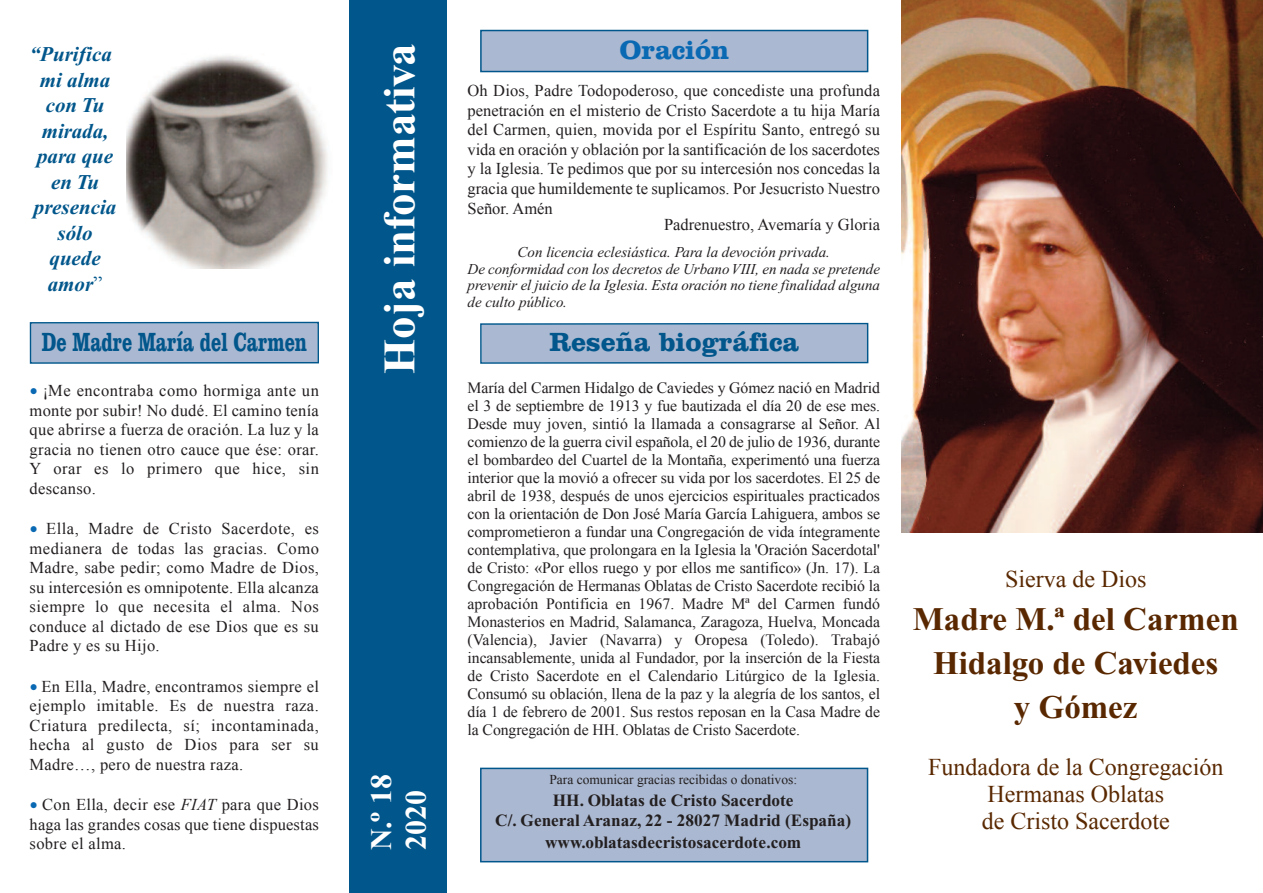
<style>
.page{position:relative;width:1263px;height:893px;background:#fff}
.page>*{position:absolute;margin:0;border:0;box-sizing:border-box;transform-origin:0 0}
.t1{font:700 45px "Times New Roman";color:#fff}
.t2{font:700 33px/44.1px "Times New Roman";color:#592800;text-align:center}
.t3{font:700 30px/34.5px "Times New Roman";color:#fff}
.t4{font:700 27px "Clarendon BT";color:#01568b;scale:.68 1}
.t5{font:700 27px "Clarendon BT";color:#01568b}
.t6{font:700 27px "Clarendon BT";color:#0a69b3}
.t7{font:24px/27px "Times New Roman";color:#592800;text-align:center}
.t8{font:italic 700 21px/25.5px "Times New Roman";color:#01568b;text-align:center}
.t9{font:700 17.25px/19.5px "Times New Roman";color:#231f20;text-align:center}
.t10{font:16.5px/19.5px "Times New Roman";letter-spacing:.02em;color:#231f20;text-align:justify}
.t11{font:16.5px "Times New Roman";color:#231f20}
.t12{font:15.75px/18px "Times New Roman";letter-spacing:-.005em;color:#231f20;text-align:justify}
.t13{font:italic 15px/16.5px "Times New Roman";color:#231f20}
.t14{font:13.5px "Times New Roman";color:#231f20}
.s1{font-weight:400;font-style:normal}
.s2{font-size:24px;color:#0a69b3}
.s3{font-style:italic}
</style>
<div class="page">
<div style="left:349px;top:0;width:97px;height:893px;background:#01568b"></div>
<div style="left:482px;top:31px;width:385px;height:40px;background:#aab8d1"></div>
<div style="left:480px;top:30px;width:388px;height:42px;border:2px solid #01568b"></div>
<svg style="left:480px;top:322px;width:389px;height:42px;background:#a0b3cd"></svg>
<div style="left:31px;top:323px;width:286px;height:39px;background:#aab8d1"></div>
<div style="left:30px;top:322px;width:289px;height:42px;border:2px solid #01568b"></div>
<div style="left:481px;top:769px;width:386px;height:92px;background:#aab8d1"></div>
<div style="left:480px;top:768px;width:388px;height:94px;border:2px solid #01568b"></div>
<img style="left:126px;top:56px;width:202px;height:212px">
<img style="left:901px;top:0;width:362px;height:533px">
<h3 class="t8" style="left:30px;top:44px;width:88px">“Purifica mi alma con Tu mirada, para que en Tu presencia sólo quede amor<span class="s1">”</span></h3>
<h3 class="t6" style="left:619px;top:41px;width:111px">Oración</h3>
<h1 class="t1" style="left:385px;top:373px;width:332px;rotate:-90deg">Hoja informativa</h1>
<p class="t10" style="left:468px;top:81px;width:414px">Oh Dios, Padre Todopoderoso, que concediste una profunda penetración en el misterio de Cristo Sacerdote a tu hija María del Carmen, quien, movida por el Espíritu Santo, entregó su vida en oración y oblación por la santificación de los sacerdotes y la Iglesia. Te pedimos que por su intercesión nos concedas la gracia que humildemente te suplicamos. Por Jesucristo Nuestro Señor. Amén</p>
<p class="t11" style="left:664px;top:215px;width:217px">Padrenuestro, Avemaría y Gloria</p>
<p class="t13" style="left:468px;top:246px;width:414px;text-indent:50px">Con licencia eclesiástica. Para la devoción privada.<br>De conformidad con los decretos de UrbanoVIII, en nada se pretende prevenir el juicio de la Iglesia. Esta oración no tiene finalidad alguna de culto público.</p>
<h3 class="t4" style="left:42px;top:333px;width:391px">De Madre María del Carmen</h3>
<h3 class="t5" style="left:549px;top:333px;width:251px">Reseña biográfica</h3>
<p class="t10" style="left:30px;top:381px;width:291px"><span class="s2">•</span> ¡Me encontraba como hormiga ante un monte por subir! No dudé. El camino tenía que abrirse a fuerza de oración. La luz y la gracia no tienen otro cauce que ése: orar.<br>Y orar es lo primero que hice, sin descanso.</p>
<p class="t10" style="left:30px;top:519px;width:291px"><span class="s2">•</span> Ella, Madre de Cristo Sacerdote, es medianera de todas las gracias. Como Madre, sabe pedir; como Madre de Dios, su intercesión es omnipotente. Ella alcanza siempre lo que necesita el alma. Nos conduce al dictado de ese Dios que es su Padre y es su Hijo.</p>
<p class="t10" style="left:30px;top:677px;width:291px"><span class="s2">•</span> En Ella, Madre, encontramos siempre el ejemplo imitable. Es de nuestra raza.<br>Criatura predilecta, sí; incontaminada, hecha al gusto de Dios para ser su Madre…, pero de nuestra raza.</p>
<p class="t10" style="left:30px;top:795px;width:291px"><span class="s2">•</span> Con Ella, decir ese <span class="s3">FIAT</span> para que Dios haga las grandes cosas que tiene dispuestas sobre el alma.</p>
<h3 class="t3" style="left:367px;top:850px;width:78px;rotate:-90deg">N.º 18<br>2020</h3>
<p class="t12" style="left:468px;top:378px;width:414px">María del Carmen Hidalgo de Caviedes y Gómez nació en Madrid el 3 de septiembre de 1913 y fue bautizada el día 20 de ese mes.<br>Desde muy joven, sintió la llamada a consagrarse al Señor. Al comienzo de la guerra civil española, el 20 de julio de 1936, durante el bombardeo del Cuartel de la Montaña, experimentó una fuerza interior que la movió a ofrecer su vida por los sacerdotes. El 25 de abril de 1938, después de unos ejercicios espirituales practicados con la orientación de Don José María García Lahiguera, ambos se comprometieron a fundar una Congregación de vida íntegramente contemplativa, que prolongara en la Iglesia la 'Oración Sacerdotal' de Cristo: «Por ellos ruego y por ellos me santifico» (Jn. 17). La Congregación de Hermanas Oblatas de Cristo Sacerdote recibió la aprobación Pontificia en 1967. Madre Mª del Carmen fundó Monasterios en Madrid, Salamanca, Zaragoza, Huelva, Moncada (Valencia), Javier (Navarra) y Oropesa (Toledo). Trabajó incansablemente, unida al Fundador, por la inserción de la Fiesta de Cristo Sacerdote en el Calendario Litúrgico de la Iglesia.<br>Consumó su oblación, llena de la paz y la alegría de los santos, el día 1 de febrero de 2001. Sus restos reposan en la Casa Madre de la Congregación de HH. Oblatas de Cristo Sacerdote.</p>
<p class="t14" style="left:549px;top:772px;width:249px">Para comunicar gracias recibidas o donativos:</p>
<p class="t9" style="left:495px;top:793px;width:357px">HH. Oblatas de Cristo Sacerdote<br>C/. General Aranaz, 22 - 28027 Madrid (España)</p>
<p class="t9" style="left:545px;top:835px;width:258px">www.oblatasdecristosacerdote.com</p>
<h3 class="t7" style="left:1005px;top:565px;width:143px">Sierva de Dios</h3>
<h2 class="t2" style="left:913px;top:600px;width:327px">Madre M.ª del Carmen<br>Hidalgo de Caviedes<br>y Gómez</h2>
<h3 class="t7" style="left:928px;top:753px;width:297px">Fundadora de la Congregación<br>Hermanas Oblatas<br>de Cristo Sacerdote</h3>
</div>
